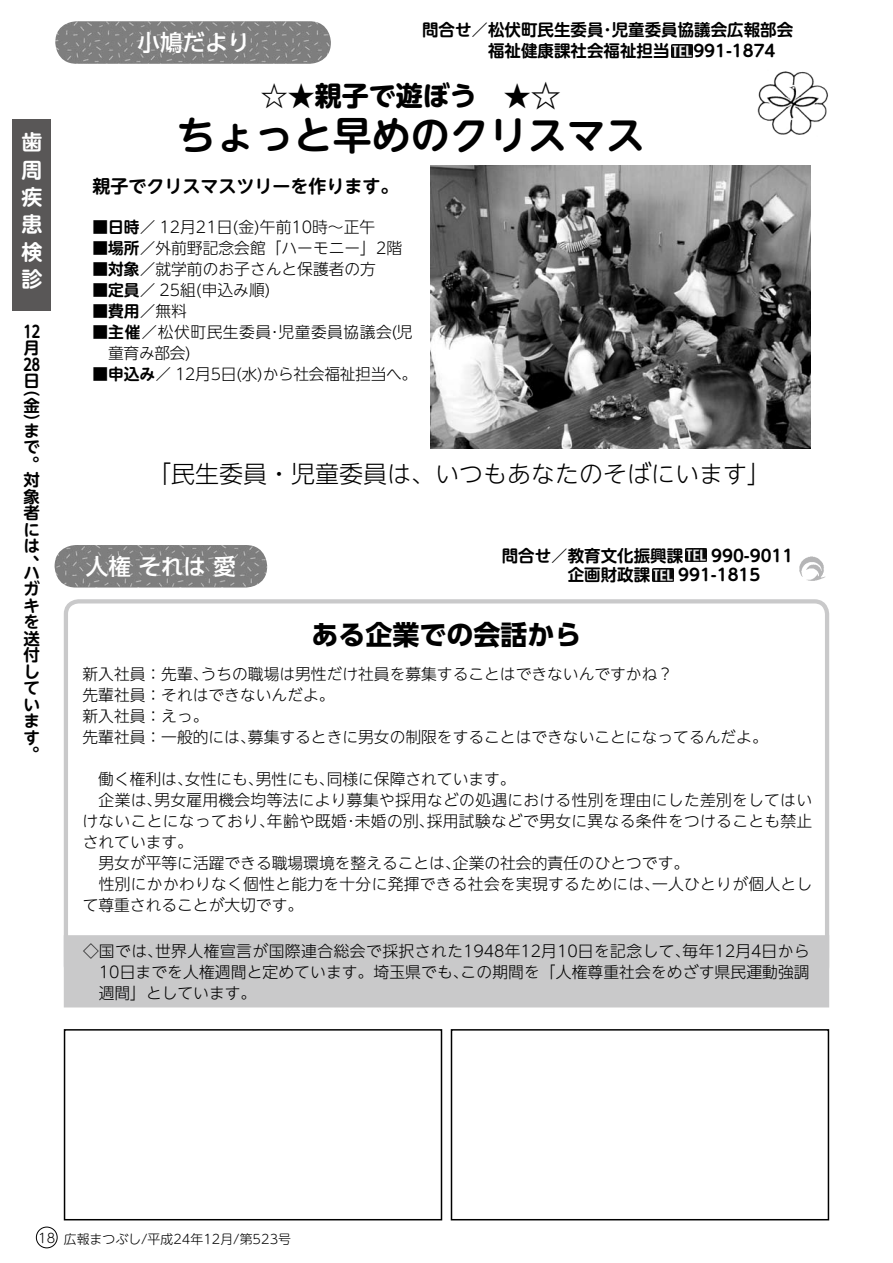
<style>
.page{position:relative;width:893px;height:1263px;background:#fff}
.page>*{position:absolute;margin:0;border:0;box-sizing:border-box;transform-origin:0 0}
.t1{font:700 39px "UD Shin M Go Pro De";color:#000}
.t2{font:700 27px "UD Shin M Go Pro";color:#000}
.t3{font:700 27px "UD Shin Go Pro";color:#000}
.t4{font:300 24px "UD Shin Go NT Pro";color:#000}
.t5{font:500 22.5px "UD Shin Go Pro";color:#fff}
.t6{font:700 21px/27.3px "UD Shin M Go Pro De";color:#fff;text-align:justify}
.t7{font:700 18px "UD Shin M Go Pro De";color:#000}
.t8{font:700 16.5px/16.5px "UD Shin M Go Pro De";color:#000;text-align:justify}
.t9{font:300 15.75px/21px "UD Shin Go NT Pro";color:#000}
.t10{font:300 15.75px "UD Shin Go NT Pro";letter-spacing:.02em;color:#000}
.t11{font:300 15.75px/21px "UD Shin Go NT Pro";letter-spacing:.03em;color:#000}
.t12{font:300 15.75px "UD Shin Go NT Pro";letter-spacing:-.02em;color:#000}
.t13{font:700 15.75px "UD Shin M Go Pro De";color:#000}
.t14{font:300 12.9px "UD Shin M Go Pro";color:#000}
.s1{font-size:30px}
.s2{font-family:"UD Shin M Go Pro De";font-weight:700}
.s3{font-family:"UD Shin M Go Pro"}
.s4{font-family:"UD Shin Go NT Pro";font-weight:300}
</style>
<div class="page">
<div style="left:36px;top:1227px;width:21px;height:21px;border:1px solid #000;border-radius:50%"></div>
<img style="left:799px;top:556px;width:26px;height:25px">
<img style="left:685px;top:549px;width:21px;height:12px">
<img style="left:652px;top:568px;width:21px;height:13px">
<img style="left:55px;top:545px;width:212px;height:42px">
<div style="left:64px;top:599px;width:765px;height:381px;border:4px solid #c9c9ca;border-radius:13px"></div>
<div style="left:64px;top:935px;width:765px;height:72px;background:#c9c9ca"></div>
<div style="left:13px;top:119px;width:38px;height:191px;background:#595757"></div>
<div style="left:451px;top:1029px;width:378px;height:191px;border:2px solid #000"></div>
<img style="left:757px;top:71px;width:71px;height:64px">
<img style="left:55px;top:21px;width:276px;height:43px">
<img style="left:672px;top:45px;width:20px;height:12px">
<img style="left:431px;top:166px;width:380px;height:283px">
<div style="left:64px;top:1029px;width:378px;height:191px;border:2px solid #000"></div>
<h3 class="t5" style="left:138px;top:24px;width:114px">小鳩だより</h3>
<p class="t8" style="left:422px;top:18px;width:373px;line-height:21.3px">問合せ／松伏町民生委員･児童委員協議会広報部会　　　　福祉健康課社会福祉担当</p>
<p class="t8" style="left:693px;top:42px;width:84px">991-1874</p>
<h3 class="t6" style="left:21px;top:128px;width:22px">歯周疾患検診</h3>
<p class="t8" style="left:24px;top:322px;width:18px;text-align:left">12月<br>28日</p>
<p class="t8" style="left:24px;top:380px;width:18px">（金）</p>
<p class="t8" style="left:24px;top:421px;width:18px">まで。対象者には、</p>
<p class="t8" style="left:24px;top:563px;width:18px">ハガキを送付しています。</p>
<h2 class="t2" style="left:261px;top:73px;width:302px">☆★親子で遊ぼう　★<span class="s1">☆</span></h2>
<h1 class="t1" style="left:177px;top:104px;width:469px">ちょっと早めのクリスマス</h1>
<p class="t7" style="left:92px;top:172px;width:308px">親子でクリスマスツリーを作ります。</p>
<p class="t9" style="left:92px;top:216px;width:284px"><span class="s2">■日時</span>／ <span class="s3">12</span>月<span class="s3">21</span>日<span class="s3">(</span>金<span class="s3">)</span>午前<span class="s3">10</span>時～正午</p>
<p class="t9" style="left:92px;top:237px;width:311px"><span class="s2">■場所</span>／外前野記念会館「ハーモニー」<span class="s3">2</span>階</p>
<p class="t9" style="left:92px;top:258px;width:285px"><span class="s2">■対象</span>／就学前のお子さんと保護者の方</p>
<p class="t9" style="left:92px;top:279px;width:180px"><span class="s2">■定員</span>／ <span class="s3">25</span>組<span class="s3">(</span>申込み順<span class="s3">)</span></p>
<p class="t13" style="left:92px;top:298px;width:96px">■費用<span class="s4">／無料</span></p>
<p class="t11" style="left:108px;top:321px;width:306px;text-indent:-16px"><span class="s2">■主催</span>／松伏町民生委員･児童委員協議会<span class="s3">(</span>児童育み部会<span class="s3">)</span></p>
<p class="t12" style="left:92px;top:361px;width:326px"><span class="s2">■申込み</span>／ <span class="s3">12</span>月<span class="s3">5</span>日<span class="s3">(</span>水<span class="s3">)</span>から社会福祉担当へ。</p>
<h3 class="t4" style="left:147px;top:455px;width:626px">「民生委員・児童委員は、いつもあなたのそばにいます」</h3>
<p class="t8" style="left:502px;top:546px;width:183px">問合せ／教育文化振興課</p>
<p class="t8" style="left:711px;top:546px;width:84px">990-9011</p>
<h3 class="t5" style="left:86px;top:548px;width:151px">人権 それは 愛</h3>
<p class="t8" style="left:502px;top:566px;width:150px">　　　　企画財政課</p>
<p class="t8" style="left:678px;top:566px;width:84px">991-1815</p>
<h2 class="t3" style="left:311px;top:612px;width:271px">ある企業での会話から</h2>
<p class="t9" style="left:83px;top:663px;width:687px">新入社員：先輩､うちの職場は男性だけ社員を募集することはできないんですかね？<br>先輩社員：それはできないんだよ。<br>新入社員：えっ。<br>先輩社員：一般的には､募集するときに男女の制限をすることはできないことになってるんだよ。</p>
<p class="t9" style="left:98px;top:768px;width:419px">働く権利は､女性にも､男性にも､同様に保障されています。</p>
<p class="t10" style="left:99px;top:787px;width:715px">企業は､男女雇用機会均等法により募集や採用などの処遇における性別を理由にした差別をしてはい</p>
<p class="t10" style="left:82px;top:808px;width:731px">けないことになっており､年齢や既婚･未婚の別､採用試験などで男女に異なる条件をつけることも禁止</p>
<p class="t9" style="left:83px;top:831px;width:112px">されています。</p>
<p class="t9" style="left:99px;top:852px;width:592px">男女が平等に活躍できる職場環境を整えることは､企業の社会的責任のひとつです。</p>
<p class="t10" style="left:99px;top:871px;width:715px">性別にかかわりなく個性と能力を十分に発揮できる社会を実現するためには､一人ひとりが個人とし</p>
<p class="t9" style="left:83px;top:894px;width:222px">て尊重されることが大切です。</p>
<p class="t9" style="left:99px;top:940px;width:712px;text-align:justify;text-indent:-16px"><span class="s3">◇</span>国では､世界人権宣言が国際連合総会で採択された<span class="s3">1948</span>年<span class="s3">12</span>月<span class="s3">10</span>日を記念して､毎年<span class="s3">12</span>月<span class="s3">4</span>日から<span class="s3">10</span>日までを人権週間と定めています。埼玉県でも､この期間を「人権尊重社会をめざす県民運動強調週間」としています。</p>
<p class="t14" style="left:38px;top:1229px;width:254px">18 広報まつぶし/平成24年12月/第523号</p>
</div>
